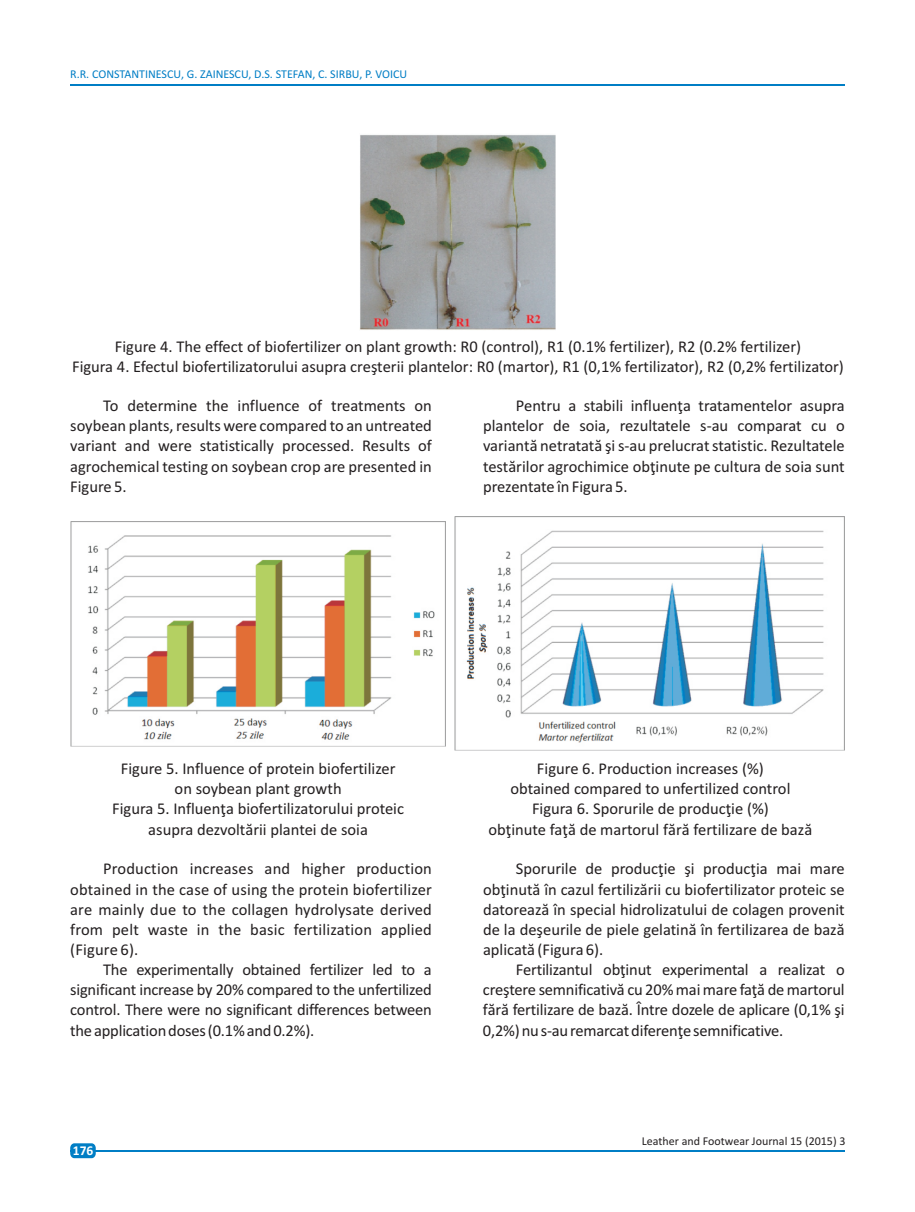
<style>
.page{position:relative;width:915px;height:1212px;background:#fff}
.page>*{position:absolute;margin:0;border:0;box-sizing:border-box;transform-origin:0 0}
.t1{font:16.5px/20.1px "Calibri";color:#231f20;text-align:justify}
.t2{font:700 13.5px "Calibri";color:#fff}
.t3{font:12px "Calibri";color:#007ec5}
.t4{font:12px "Calibri";color:#231f20}
</style>
<div class="page">
<hr style="left:70px;top:84px;width:774px;height:1px;background:#007ec5">
<hr style="left:70px;top:1150px;width:774px;height:1px;background:#007ec5">
<div style="left:70px;top:1143px;width:26px;height:15px;background:#007ec5;border-radius:4px"></div>
<img style="left:360px;top:135px;width:195px;height:195px">
<img style="left:70px;top:521px;width:375px;height:225px">
<img style="left:454px;top:517px;width:390px;height:234px">
<p class="t3" style="left:70px;top:69px;width:338px">R.R. CONSTANTINESCU, G. ZAINESCU, D.S. STEFAN, C. SIRBU, P. VOICU</p>
<p class="t1" style="left:72px;top:338px;width:773px;text-align:center">Figure 4. The effect of biofertilizer on plant growth: R0 (control), R1 (0.1% fertilizer), R2 (0.2% fertilizer)<br>Figura 4. Efectul biofertilizatorului asupra creºterii plantelor: R0 (martor), R1 (0,1% fertilizator), R2 (0,2% fertilizator)</p>
<p class="t1" style="left:70px;top:397px;width:363px;text-indent:33px">To determine the influence of treatments on soybean plants, results were compared to an untreated variant and were statistically processed. Results of agrochemical testing on soybean crop are presented in Figure 5.</p>
<p class="t1" style="left:483px;top:397px;width:363px;text-indent:33px">Pentru a stabili influenþa tratamentelor asupra plantelor de soia, rezultatele s-au comparat cu o variantã netratatã ºi s-au prelucrat statistic. Rezultatele testãrilor agrochimice obþinute pe cultura de soia sunt prezentate în Figura 5.</p>
<p class="t1" style="left:112px;top:760px;width:293px;text-align:center">Figure 5. Influence of protein biofertilizer on soybean plant growth<br>Figura 5. Influenþa biofertilizatorului proteic asupra dezvoltãrii plantei de soia</p>
<p class="t1" style="left:70px;top:860px;width:363px;text-indent:33px">Production increases and higher production obtained in the case of using the protein biofertilizer are mainly due to the collagen hydrolysate derived from pelt waste in the basic fertilization applied (Figure 6).</p>
<p class="t1" style="left:70px;top:961px;width:363px;text-indent:33px">The experimentally obtained fertilizer led to a significant increase by 20% compared to the unfertilized control. There were no significant differences between theapplicationdoses(0.1%and0.2%).</p>
<p class="t2" style="left:73px;top:1145px;width:22px">176</p>
<p class="t1" style="left:488px;top:760px;width:325px;text-align:center">Figure 6. Production increases (%)<br>obtained compared to unfertilized control Figura 6. Sporurile de producþie (%)<br>obþinute faþã de martorul fãrã fertilizare de bazã</p>
<p class="t1" style="left:483px;top:860px;width:363px;text-indent:33px">Sporurile de producþie ºi producþia mai mare obþinutã în cazul fertilizãrii cu biofertilizator proteic se datoreazã în special hidrolizatului de colagen provenit de la deºeurile de piele gelatinã în fertilizarea de bazã aplicatã (Figura 6).</p>
<p class="t1" style="left:483px;top:961px;width:363px;text-indent:33px">Fertilizantul obþinut experimental a realizat o creºtere semnificativã cu 20% mai mare faþã de martorul fãrã fertilizare de bazã. Între dozele de aplicare (0,1% ºi 0,2%)nus-auremarcatdiferenþesemnificative.</p>
<p class="t4" style="left:641px;top:1136px;width:205px">Leather and Footwear Journal 15 (2015) 3</p>
</div>
